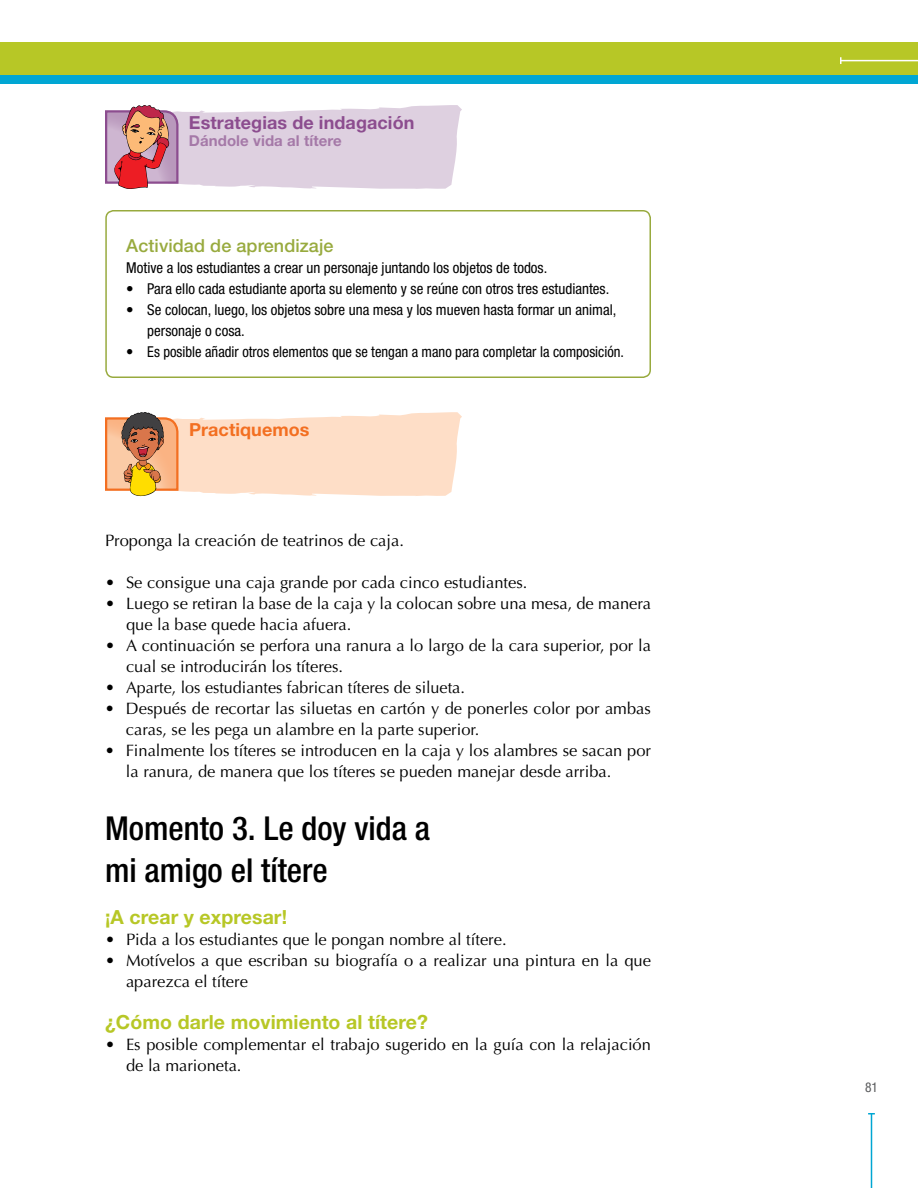
<style>
.page{position:relative;width:918px;height:1188px;background:#fff}
.page>*{position:absolute;margin:0;border:0;box-sizing:border-box;transform-origin:0 0}
.t1{font:500 condensed 33px/42px "Helvetica Neue LT Std";color:#000}
.t2{font:700 19.5px "Helvetica Neue LT Std";letter-spacing:.005em;color:#b7c726}
.t3{font:700 18px "Helvetica Neue LT Std";letter-spacing:.005em;color:#8c4d8f}
.t4{font:500 18px "Helvetica Neue LT Std";letter-spacing:.005em;color:#98aa3e}
.t5{font:700 18px "Helvetica Neue LT Std";letter-spacing:.005em;color:#f36f21}
.t6{font:16.5px/21px "Optima LT Std";color:#000}
.t7{font:condensed 15px/21px "Helvetica Neue LT Std";color:#000}
.t8{font:700 15px "Helvetica Neue LT Std";letter-spacing:.005em;color:#a579a8}
.t9{font:condensed 13.5px "Helvetica Neue LT Std";color:#58595b}
</style>
<div class="page">
<hr style="left:871px;top:1114px;width:1px;height:74px;background:#00a6d3">
<div style="left:0;top:72px;width:918px;height:12px;background:#00a6d3"></div>
<div style="left:0;top:42px;width:918px;height:33px;background:#b7c726"></div>
<svg style="left:105px;top:105px;width:357px;height:84px;background:#dac1cf"></svg>
<hr style="left:841px;top:60px;width:77px;height:1px;background:#fff">
<svg style="left:840px;top:57px;width:2px;height:7px"></svg>
<svg style="left:105px;top:412px;width:357px;height:85px;background:#f6d3b7"></svg>
<div style="left:105px;top:210px;width:546px;height:168px;border:2px solid #98aa3e;border-radius:8px"></div>
<p class="t3" style="left:189px;top:112px;width:227px">Estrategias de indagación</p>
<p class="t8" style="left:189px;top:131px;width:154px">Dándole vida al títere</p>
<p class="t4" style="left:126px;top:235px;width:209px">Actividad de aprendizaje</p>
<p class="t7" style="left:126px;top:257px;width:423px">Motive a los estudiantes a crear un personaje juntando los objetos de todos.</p>
<p class="t7" style="left:126px;top:278px;width:484px">• Para ello cada estudiante aporta su elemento y se reúne con otros tres estudiantes.</p>
<p class="t7" style="left:147px;top:299px;width:471px;text-indent:-21px">• Se colocan, luego, los objetos sobre una mesa y los mueven hasta formar un animal, personaje o cosa.</p>
<p class="t7" style="left:126px;top:341px;width:499px">• Es posible añadir otros elementos que se tengan a mano para completar la composición.</p>
<p class="t5" style="left:189px;top:419px;width:122px">Practiquemos</p>
<p class="t6" style="left:105px;top:530px;width:300px">Proponga la creación de teatrinos de caja.</p>
<p class="t6" style="left:105px;top:572px;width:424px">• Se consigue una caja grande por cada cinco estudiantes.</p>
<p class="t6" style="left:126px;top:593px;width:526px;text-indent:-21px">• Luego se retiran la base de la caja y la colocan sobre una mesa, de manera que la base quede hacia afuera.</p>
<p class="t6" style="left:126px;top:635px;width:527px;text-indent:-21px">• A continuación se perfora una ranura a lo largo de la cara superior, por la cual se introducirán los títeres.</p>
<p class="t6" style="left:105px;top:677px;width:362px">• Aparte, los estudiantes fabrican títeres de silueta.</p>
<p class="t6" style="left:126px;top:698px;width:526px;text-indent:-21px">• Después de recortar las siluetas en cartón y de ponerles color por ambas caras, se les pega un alambre en la parte superior.</p>
<p class="t6" style="left:126px;top:740px;width:527px;text-indent:-21px">• Finalmente los títeres se introducen en la caja y los alambres se sacan por la ranura, de manera que los títeres se pueden manejar desde arriba.</p>
<h1 class="t1" style="left:105px;top:807px;width:327px">Momento 3. Le doy vida a mi amigo el títere</h1>
<p class="t2" style="left:105px;top:905px;width:184px">¡A crear y expresar!</p>
<p class="t6" style="left:105px;top:929px;width:403px">• Pida a los estudiantes que le pongan nombre al títere.</p>
<p class="t6" style="left:126px;top:950px;width:527px;text-indent:-21px">• Motívelos a que escriban su biografía o a realizar una pintura en la que aparezca el títere</p>
<p class="t2" style="left:105px;top:1010px;width:324px">¿Cómo darle movimiento al títere?</p>
<p class="t6" style="left:126px;top:1034px;width:526px;text-indent:-21px">• Es posible complementar el trabajo sugerido en la guía con la relajación de la marioneta.</p>
<p class="t9" style="left:865px;top:1079px;width:14px">81</p>
</div>
